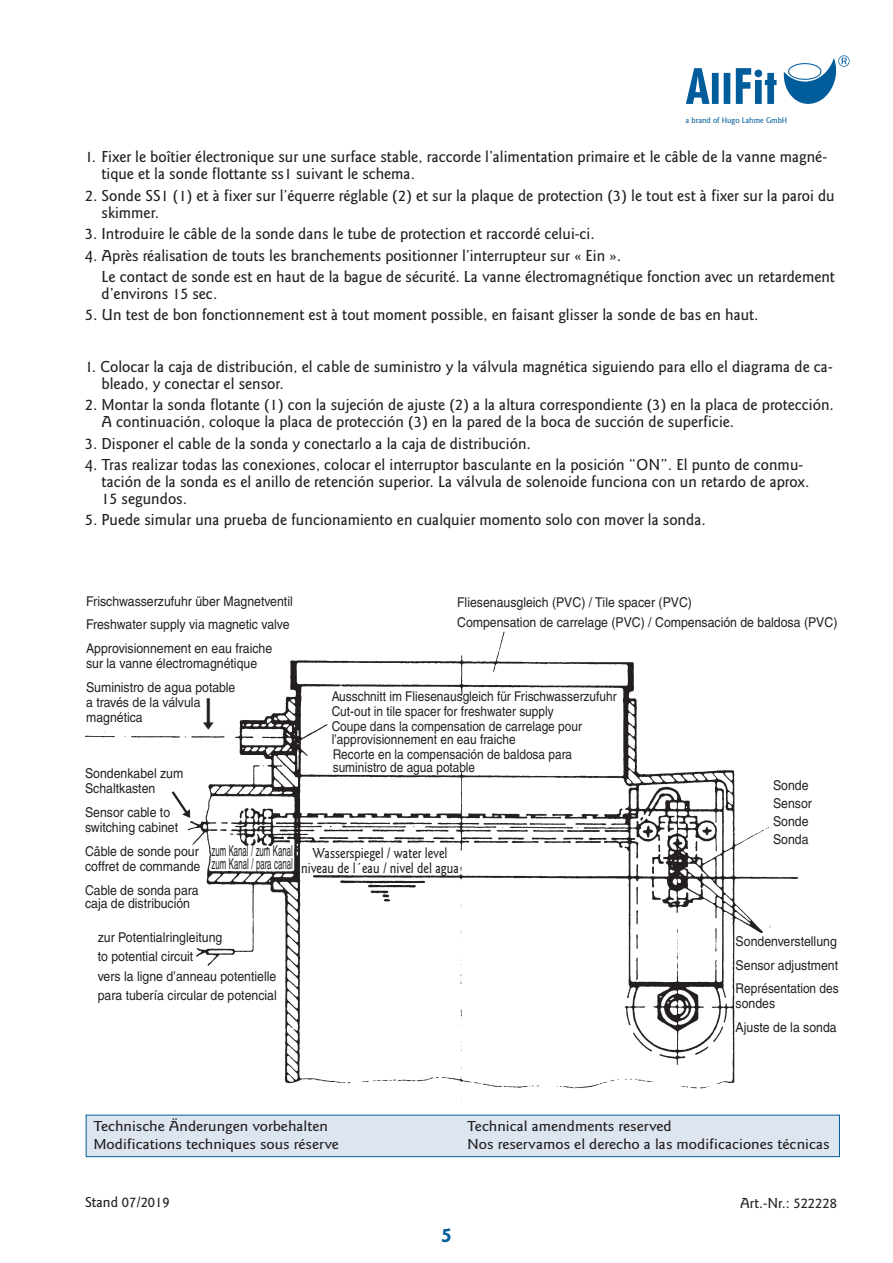
<style>
.page{position:relative;width:893px;height:1263px;background:#fff}
.page>*{position:absolute;margin:0;border:0;box-sizing:border-box;transform-origin:0 0}
.t1{font:700 21px "Goudy Sans";color:#005c9b}
.t2{font:500 16.5px/17.1px "Goudy Sans";color:#231f20}
.t3{font:500 15px "Goudy Sans";color:#231f20;scale:1.1 1}
.t4{font:500 15px "Goudy Sans";color:#231f20;scale:.86 1}
.t5{font:15px "Helvetica CE";color:#231f20;scale:.52 1}
.t6{font:500 15px "Goudy Sans";color:#231f20}
.t7{font:13.5px "Helvetica CE";color:#231f20;scale:.91 1}
.t8{font:13.5px/13.5px "Helvetica CE";color:#231f20;scale:.88 1}
.t9{font:12px "Helvetica CE";color:#231f20;scale:.8 1}
.t10{font:500 8.1px "Goudy Sans IT Cby BT";color:#005c9b}
</style>
<div class="page">
<img style="left:686px;top:55px;width:164px;height:49px">
<img style="left:85px;top:631px;width:755px;height:493px">
<div style="left:86px;top:1115px;width:754px;height:42px;background:#dde5f1;border:1px solid #005c9b"></div>
<div style="left:315px;top:855px;width:74px;height:20px;background:#fff"></div>
<div style="left:455px;top:695px;width:13px;height:14px;background:#fff"></div>
<div style="left:451px;top:756px;width:17px;height:16px;background:#fff"></div>
<svg style="left:204px;top:698px;width:10px;height:32px"></svg>
<svg style="left:168px;top:789px;width:26px;height:31px"></svg>
<p class="t10" style="left:686px;top:116px;width:103px">a brand of Hugo Lahme GmbH</p>
<p class="t2" style="left:102px;top:149px;width:727px;text-indent:-16px">1. Fixer le boîtier électronique sur une surface stable, raccorde l’alimentation primaire et le câble de la vanne magné&shy;tique et la sonde flottante ss1 suivant le schema.</p>
<p class="t2" style="left:102px;top:187px;width:735px;text-indent:-16px">2. Sonde SS1 (1) et à fixer sur l’équerre réglable (2) et sur la plaque de protection (3) le tout est à fixer sur la paroi du skimmer.</p>
<p class="t2" style="left:85px;top:225px;width:511px">3. Introduire le câble de la sonde dans le tube de protection et raccordé celui-ci.</p>
<p class="t2" style="left:85px;top:247px;width:538px">4. Après réalisation de touts les branchements positionner l’interrupteur sur « Ein ».</p>
<p class="t2" style="left:102px;top:268px;width:735px">Le contact de sonde est en haut de la bague de sécurité. La vanne électromagnétique fonction avec un retardement d’environs 15 sec.</p>
<p class="t2" style="left:85px;top:307px;width:675px">5. Un test de bon fonctionnement est à tout moment possible, en faisant glisser la sonde de bas en haut.</p>
<p class="t2" style="left:102px;top:358px;width:733px;text-indent:-16px">1. Colocar la caja de distribución, el cable de suministro y la válvula magnética siguiendo para ello el diagrama de ca&shy;bleado, y conectar el sensor.</p>
<p class="t2" style="left:102px;top:396px;width:734px;text-indent:-16px">2. Montar la sonda flotante (1) con la sujeción de ajuste (2) a la altura correspondiente (3) en la placa de protección.<br>A continuación, coloque la placa de protección (3) en la pared de la boca de succión de superficie.</p>
<p class="t2" style="left:85px;top:435px;width:447px">3. Disponer el cable de la sonda y conectarlo a la caja de distribución.</p>
<p class="t2" style="left:102px;top:456px;width:710px;text-indent:-16px">4. Tras realizar todas las conexiones, colocar el interruptor basculante en la posición “ON”. El punto de conmu&shy;tación de la sonda es el anillo de retención superior. La válvula de solenoide funciona con un retardo de aprox.<br>15 segundos.</p>
<p class="t2" style="left:85px;top:512px;width:622px">5. Puede simular una prueba de funcionamiento en cualquier momento solo con mover la sonda.</p>
<p class="t7" style="left:86px;top:593px;width:229px">Frischwasserzufuhr über Magnetventil</p>
<p class="t7" style="left:86px;top:617px;width:225px">Freshwater supply via magnetic valve</p>
<p class="t7" style="left:86px;top:641px;width:206px">Approvisionnement en eau fraiche</p>
<p class="t7" style="left:86px;top:656px;width:190px">sur la vanne électromagnétique</p>
<p class="t7" style="left:86px;top:679px;width:166px">Suministro de agua potable</p>
<p class="t7" style="left:86px;top:694px;width:127px">a través de la válvula</p>
<p class="t7" style="left:86px;top:709px;width:64px">magnética</p>
<p class="t7" style="left:85px;top:765px;width:110px">Sondenkabel zum</p>
<p class="t7" style="left:85px;top:780px;width:79px">Schaltkasten</p>
<p class="t7" style="left:85px;top:804px;width:95px">Sensor cable to</p>
<p class="t7" style="left:85px;top:819px;width:104px">switching cabinet</p>
<p class="t7" style="left:85px;top:843px;width:127px">Câble de sonde pour</p>
<p class="t7" style="left:85px;top:858px;width:128px">coffret de commande</p>
<p class="t7" style="left:85px;top:882px;width:126px">Cable de sonda para</p>
<p class="t7" style="left:85px;top:896px;width:117px">caja de distribución</p>
<p class="t7" style="left:98px;top:929px;width:138px">zur Potentialringleitung</p>
<p class="t7" style="left:98px;top:948px;width:107px">to potential circuit</p>
<p class="t7" style="left:98px;top:968px;width:198px">vers la ligne d’anneau potentielle</p>
<p class="t7" style="left:98px;top:987px;width:198px">para tubería circular de potencial</p>
<p class="t5" style="left:212px;top:842px;width:158px">zum Kanal / zum Kanal</p>
<p class="t5" style="left:212px;top:855px;width:158px">zum Kanal / para canal</p>
<p class="t7" style="left:457px;top:595px;width:260px">Fliesenausgleich (PVC) / Tile spacer (PVC)</p>
<p class="t7" style="left:457px;top:614px;width:419px">Compensation de carrelage (PVC) / Compensación de baldosa (PVC)</p>
<p class="t8" style="left:332px;top:689px;width:325px">Ausschnitt im Fliesenausgleich für Frischwasserzufuhr</p>
<p class="t8" style="left:332px;top:704px;width:254px">Cut-out in tile spacer for freshwater supply</p>
<p class="t8" style="left:333px;top:747px;width:274px">Recorte en la compensación de baldosa para</p>
<p class="t8" style="left:333px;top:761px;width:163px">suministro de agua potable</p>
<p class="t8" style="left:332px;top:719px;width:286px">Coupe dans la compensation de carrelage pour l’approvisionnement en eau fraiche</p>
<p class="t4" style="left:313px;top:845px;width:158px">Wasserspiegel / water level</p>
<p class="t4" style="left:301px;top:860px;width:185px">niveau de l´eau / nivel del agua</p>
<p class="t9" style="left:320px;top:858px;width:80px">Wasserspiegel</p>
<p class="t7" style="left:773px;top:777px;width:41px">Sonde</p>
<p class="t7" style="left:773px;top:795px;width:44px">Sensor</p>
<p class="t7" style="left:773px;top:813px;width:41px">Sonde</p>
<p class="t7" style="left:773px;top:831px;width:41px">Sonda</p>
<p class="t7" style="left:736px;top:933px;width:113px">Sondenverstellung</p>
<p class="t7" style="left:736px;top:957px;width:114px">Sensor adjustment</p>
<p class="t8" style="left:736px;top:982px;width:119px">Représentation des</p>
<p class="t7" style="left:736px;top:996px;width:45px">sondes</p>
<p class="t7" style="left:736px;top:1020px;width:113px">Ajuste de la sonda</p>
<p class="t3" style="left:93px;top:1117px;width:215px">Technische Änderungen vorbehalten</p>
<p class="t3" style="left:467px;top:1117px;width:188px">Technical amendments reserved</p>
<p class="t3" style="left:93px;top:1135px;width:225px">Modifications techniques sous réserve</p>
<p class="t3" style="left:467px;top:1135px;width:331px">Nos reservamos el derecho a las modificaciones técnicas</p>
<p class="t6" style="left:85px;top:1194px;width:86px">Stand 07/2019</p>
<p class="t6" style="left:740px;top:1194px;width:98px">Art.-Nr.: 522228</p>
<p class="t1" style="left:441px;top:1222px;width:12px">5</p>
</div>
